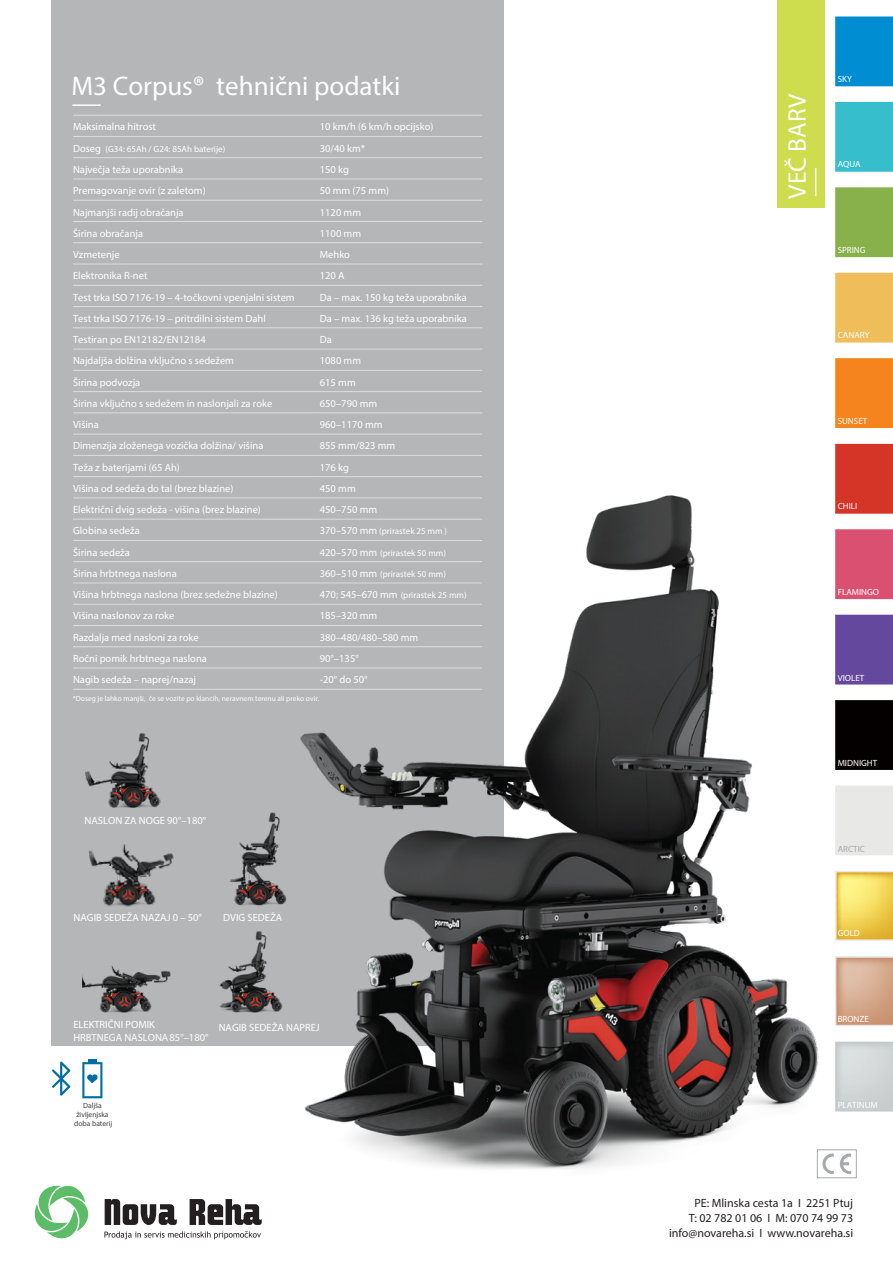
<style>
.page{position:relative;width:893px;height:1263px;background:#fff}
.page>*{position:absolute;margin:0;border:0;box-sizing:border-box;transform-origin:0 0}
.t1{font:27px "Myriad Pro";color:#fff}
.t2{font:25.5px "Myriad Pro";color:#fff}
.t3{font:12px/14.7px "Myriad Pro";color:#231f20;text-align:right}
.t4{font:10.5px/21.3px "Myriad Pro";color:#fff}
.t5{font:9px "Myriad Pro";color:#fff}
.t6{font:9px "Myriad Pro";color:#a7a9ac}
.t7{font:7.5px "Myriad Pro";color:#fff}
.t8{font:7.5px/9px "Myriad Pro";color:#414042}
.s1{font-size:10.5px}
</style>
<div class="page">
<div style="left:51px;top:0;width:452px;height:1046px;background:#b4b6b8"></div>
<img style="left:85px;top:771px;width:18px;height:16px">
<img style="left:88px;top:850px;width:15px;height:17px">
<img style="left:82px;top:975px;width:21px;height:37px">
<hr style="left:73px;top:115px;width:247px;height:1px;background:#dcddde">
<hr style="left:320px;top:115px;width:162px;height:1px;background:#dcddde">
<hr style="left:73px;top:136px;width:247px;height:1px;background:#dcddde">
<hr style="left:320px;top:136px;width:162px;height:1px;background:#dcddde">
<hr style="left:73px;top:157px;width:247px;height:1px;background:#dcddde">
<hr style="left:320px;top:157px;width:162px;height:1px;background:#dcddde">
<hr style="left:73px;top:179px;width:247px;height:1px;background:#dcddde">
<hr style="left:320px;top:179px;width:162px;height:1px;background:#dcddde">
<hr style="left:73px;top:200px;width:247px;height:1px;background:#dcddde">
<hr style="left:320px;top:200px;width:162px;height:1px;background:#dcddde">
<hr style="left:73px;top:221px;width:247px;height:1px;background:#dcddde">
<hr style="left:320px;top:221px;width:162px;height:1px;background:#dcddde">
<hr style="left:73px;top:242px;width:247px;height:1px;background:#dcddde">
<hr style="left:320px;top:242px;width:162px;height:1px;background:#dcddde">
<hr style="left:73px;top:264px;width:247px;height:1px;background:#dcddde">
<hr style="left:320px;top:264px;width:162px;height:1px;background:#dcddde">
<hr style="left:73px;top:285px;width:247px;height:1px;background:#dcddde">
<hr style="left:320px;top:285px;width:162px;height:1px;background:#dcddde">
<hr style="left:73px;top:306px;width:247px;height:1px;background:#dcddde">
<hr style="left:320px;top:306px;width:162px;height:1px;background:#dcddde">
<hr style="left:73px;top:327px;width:247px;height:1px;background:#dcddde">
<hr style="left:320px;top:327px;width:162px;height:1px;background:#dcddde">
<hr style="left:73px;top:349px;width:247px;height:1px;background:#dcddde">
<hr style="left:320px;top:349px;width:162px;height:1px;background:#dcddde">
<hr style="left:73px;top:370px;width:247px;height:1px;background:#dcddde">
<hr style="left:320px;top:370px;width:162px;height:1px;background:#dcddde">
<hr style="left:73px;top:391px;width:247px;height:1px;background:#dcddde">
<hr style="left:320px;top:391px;width:162px;height:1px;background:#dcddde">
<hr style="left:73px;top:412px;width:247px;height:1px;background:#dcddde">
<hr style="left:73px;top:434px;width:247px;height:1px;background:#dcddde">
<hr style="left:73px;top:455px;width:247px;height:1px;background:#dcddde">
<hr style="left:73px;top:476px;width:247px;height:1px;background:#dcddde">
<hr style="left:73px;top:497px;width:247px;height:1px;background:#dcddde">
<hr style="left:73px;top:519px;width:247px;height:1px;background:#dcddde">
<hr style="left:73px;top:540px;width:247px;height:1px;background:#dcddde">
<hr style="left:73px;top:561px;width:247px;height:1px;background:#dcddde">
<hr style="left:73px;top:583px;width:247px;height:1px;background:#dcddde">
<hr style="left:73px;top:604px;width:247px;height:1px;background:#dcddde">
<hr style="left:73px;top:625px;width:247px;height:1px;background:#dcddde">
<hr style="left:73px;top:646px;width:247px;height:1px;background:#dcddde">
<hr style="left:73px;top:668px;width:247px;height:1px;background:#dcddde">
<hr style="left:73px;top:689px;width:247px;height:1px;background:#dcddde">
<div style="left:835px;top:16px;width:58px;height:70px;background:#008dd1"></div>
<div style="left:835px;top:102px;width:58px;height:70px;background:#37becc"></div>
<div style="left:835px;top:187px;width:58px;height:70px;background:#88b14c"></div>
<div style="left:835px;top:273px;width:58px;height:70px;background:#efbe5a"></div>
<div style="left:835px;top:358px;width:58px;height:70px;background:#f5841f"></div>
<div style="left:88px;top:1059px;width:9px;height:5px;background:#006ea4"></div>
<svg style="left:82px;top:1062px;width:20px;height:36px"></svg>
<svg style="left:52px;top:1061px;width:18px;height:35px"></svg>
<hr style="left:72px;top:104px;width:29px;height:2px;background:#fff">
<svg style="left:105px;top:1212px;width:157px;height:13px"></svg>
<svg style="left:34px;top:1185px;width:54px;height:54px"></svg>
<svg style="left:104px;top:1231px;width:157px;height:8px"></svg>
<img style="left:103px;top:411px;width:789px;height:801px">
<div style="left:777px;top:0;width:47px;height:208px;background:#cddd4d"></div>
<svg style="left:815px;top:168px;width:1px;height:28px"></svg>
<h1 class="t1" style="left:71px;top:70px;width:331px">M3 Corpus® tehnični podatki</h1>
<p class="t4" style="left:73px;top:116px;width:85px">Maksimalna hitrost</p>
<p class="t4" style="left:320px;top:116px;width:115px">10 km/h (6 km/h opcijsko)</p>
<p class="t5" style="left:73px;top:143px;width:154px"><span class="s1">Doseg</span> (G34: 65Ah / G24: 85Ah baterije)</p>
<p class="t4" style="left:320px;top:137px;width:47px">30/40 km*</p>
<p class="t4" style="left:73px;top:159px;width:112px">Največja teža uporabnika</p>
<p class="t4" style="left:320px;top:159px;width:31px">150 kg</p>
<p class="t4" style="left:73px;top:180px;width:134px">Premagovanje ovir (z zaletom)</p>
<p class="t4" style="left:320px;top:180px;width:71px">50 mm (75 mm)</p>
<p class="t4" style="left:73px;top:201px;width:112px">Najmanjši radij obračanja</p>
<p class="t4" style="left:320px;top:201px;width:43px">1120 mm</p>
<p class="t4" style="left:73px;top:222px;width:72px">Širina obračanja</p>
<p class="t4" style="left:320px;top:222px;width:43px">1100 mm</p>
<p class="t4" style="left:73px;top:244px;width:48px">Vzmetenje</p>
<p class="t4" style="left:320px;top:244px;width:32px">Mehko</p>
<p class="t4" style="left:73px;top:265px;width:76px">Elektronika R-net</p>
<p class="t4" style="left:320px;top:265px;width:26px">120 A</p>
<p class="t4" style="left:73px;top:286px;width:223px">Test trka ISO 7176-19 – 4-točkovni vpenjalni sistem</p>
<p class="t4" style="left:320px;top:286px;width:149px">Da – max. 150 kg teža uporabnika</p>
<p class="t4" style="left:73px;top:307px;width:194px">Test trka ISO 7176-19 – pritrdilni sistem Dahl</p>
<p class="t4" style="left:320px;top:307px;width:149px">Da – max. 136 kg teža uporabnika</p>
<p class="t4" style="left:73px;top:329px;width:134px">Testiran po EN12182/EN12184</p>
<p class="t4" style="left:320px;top:329px;width:14px">Da</p>
<p class="t4" style="left:73px;top:350px;width:163px">Najdaljša dolžina vključno s sedežem</p>
<p class="t4" style="left:320px;top:350px;width:43px">1080 mm</p>
<p class="t4" style="left:73px;top:371px;width:69px">Širina podvozja</p>
<p class="t4" style="left:320px;top:371px;width:37px">615 mm</p>
<p class="t4" style="left:73px;top:393px;width:201px">Širina vključno s sedežem in naslonjali za roke</p>
<p class="t4" style="left:320px;top:393px;width:59px">650–790 mm</p>
<p class="t4" style="left:73px;top:414px;width:27px">Višina</p>
<p class="t4" style="left:320px;top:414px;width:64px">960–1170 mm</p>
<p class="t4" style="left:73px;top:435px;width:192px">Dimenzija zloženega vozička dolžina/ višina</p>
<p class="t4" style="left:320px;top:435px;width:77px">855 mm/823 mm</p>
<p class="t4" style="left:73px;top:456px;width:162px">Teža z baterijami (65 Ah)<br>Višina od sedeža do tal (brez blazine)</p>
<p class="t4" style="left:320px;top:456px;width:37px">176 kg<br>450 mm</p>
<p class="t4" style="left:73px;top:499px;width:189px">Električni dvig sedeža - višina (brez blazine)</p>
<p class="t4" style="left:320px;top:499px;width:59px">450–750 mm</p>
<p class="t4" style="left:73px;top:520px;width:68px">Globina sedeža</p>
<p class="t5" style="left:320px;top:526px;width:129px"><span class="s1">370–570 mm</span> (prirastek 25 mm )</p>
<p class="t4" style="left:73px;top:541px;width:58px">Širina sedeža</p>
<p class="t5" style="left:320px;top:547px;width:128px"><span class="s1">420–570 mm</span> (prirastek 50 mm)</p>
<p class="t4" style="left:73px;top:563px;width:105px">Širina hrbtnega naslona</p>
<p class="t5" style="left:320px;top:568px;width:128px"><span class="s1">360–510 mm</span> (prirastek 50 mm)</p>
<p class="t4" style="left:73px;top:584px;width:206px">Višina hrbtnega naslona (brez sedežne blazine)</p>
<p class="t5" style="left:320px;top:590px;width:148px"><span class="s1">470; 545–670 mm</span> (prirastek 25 mm)</p>
<p class="t4" style="left:73px;top:605px;width:103px">Višina naslonov za roke</p>
<p class="t4" style="left:320px;top:605px;width:59px">185–320 mm</p>
<p class="t4" style="left:73px;top:626px;width:127px">Razdalja med nasloni za roke</p>
<p class="t4" style="left:320px;top:626px;width:100px">380–480/480–580 mm</p>
<p class="t4" style="left:73px;top:648px;width:135px">Ročni pomik hrbtnega naslona</p>
<p class="t4" style="left:320px;top:648px;width:40px">90°–135°</p>
<p class="t4" style="left:73px;top:669px;width:125px">Nagib sedeža – naprej/nazaj</p>
<p class="t4" style="left:320px;top:669px;width:49px">-20° do 50°</p>
<p class="t7" style="left:73px;top:694px;width:248px">*Doseg je lahko manjši, če se vozite po klancih, neravnem terenu ali preko ovir.</p>
<p class="t4" style="left:85px;top:809px;width:123px">NASLON ZA NOGE 90°–180°</p>
<p class="t4" style="left:74px;top:906px;width:130px">NAGIB SEDEŽA NAZAJ 0 – 50°</p>
<p class="t4" style="left:223px;top:906px;width:61px">DVIG SEDEŽA</p>
<p class="t4" style="left:73px;top:1014px;width:83px">ELEKTRIČNI POMIK</p>
<p class="t4" style="left:73px;top:1026px;width:136px">HRBTNEGA NASLONA85°–180°</p>
<p class="t4" style="left:219px;top:1017px;width:103px">NAGIB SEDEŽA NAPREJ</p>
<h2 class="t2" style="left:782px;top:199px;width:106px;rotate:-90deg">VEČ BARV</h2>
<p class="t5" style="left:838px;top:73px;width:16px">SKY</p>
<p class="t5" style="left:838px;top:159px;width:25px">AQUA</p>
<p class="t5" style="left:838px;top:244px;width:29px">SPRING</p>
<p class="t5" style="left:838px;top:330px;width:33px">CANARY</p>
<p class="t5" style="left:838px;top:415px;width:31px">SUNSET</p>
<p class="t5" style="left:838px;top:501px;width:21px">CHILI</p>
<p class="t5" style="left:838px;top:586px;width:43px">FLAMINGO</p>
<p class="t5" style="left:838px;top:672px;width:28px">VIOLET</p>
<p class="t5" style="left:838px;top:757px;width:41px">MIDNIGHT</p>
<p class="t6" style="left:838px;top:843px;width:29px">ARCTIC</p>
<p class="t5" style="left:838px;top:927px;width:24px">GOLD</p>
<p class="t5" style="left:838px;top:1013px;width:33px">BRONZE</p>
<p class="t8" style="left:83px;top:1101px;width:20px">Daljša</p>
<p class="t5" style="left:838px;top:1099px;width:42px">PLATINUM</p>
<p class="t8" style="left:74px;top:1110px;width:39px">življenjska doba baterij</p>
<p class="t3" style="left:669px;top:1195px;width:186px">PE: Mlinska cesta 1a I 2251 Ptuj<br>T: 02 782 01 06 I M: 070 74 99 73 info@novareha.si I www.novareha.si</p>
</div>
